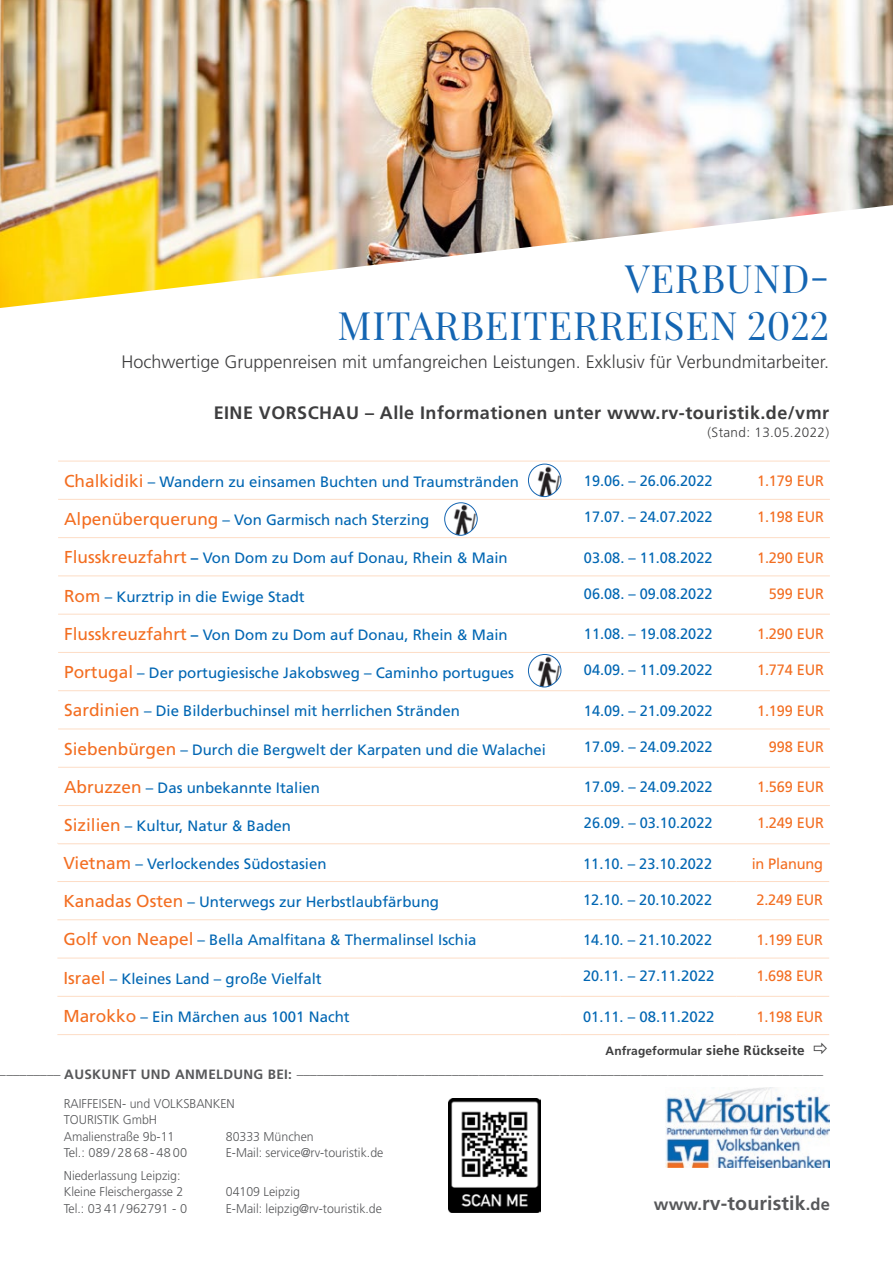
<style>
.page{position:relative;width:893px;height:1263px;background:#fff}
.page>*{position:absolute;margin:0;border:0;box-sizing:border-box;transform-origin:0 0}
.HL{font:39px "Playfair Display";letter-spacing:.02em;color:#1465b2}
.HL-2{font:700 19.5px "Frutiger LT Pro";letter-spacing:.01em;color:#57585a}
.Subheadline{font:300 18px "Frutiger LT Pro";color:#3e3e3f}
.Fließtext{font:700 18px "Frutiger LT Pro";letter-spacing:.025em;color:#3e3e3f}
.ft_Route{font:15px "Frutiger LT Pro";color:#0166b3}
.ft_Route-2{font:15px "Frutiger LT Pro";letter-spacing:-.01em;color:#f36e21}
.Schrift_in_blauen_Ba{font:300 13.5px "Frutiger LT Pro";color:#57585a}
.Fließtext-2{font:300 13.5px "Frutiger LT Pro";letter-spacing:.025em;color:#3e3e3f}
.Tag_Route{font:300 12.75px/16.5px "Frutiger LT Pro";color:#57585a}
.HL-3{font:700 12px "Frutiger LT Pro";letter-spacing:.01em;color:#3e3e3f}
.s1{font-size:17.25px;color:#f36e21}
.s2{font-weight:700}
.s3{font-size:13.5px}
.s4{font-size:16.5px}
</style>
<div class="page">
<img style="left:0;top:0;width:893px;height:308px">
<img style="left:448px;top:1098px;width:93px;height:115px">
<img style="left:665px;top:1087px;width:164px;height:80px">
<svg style="left:57px;top:844px;width:772px;height:114px"></svg>
<hr style="left:57px;top:843px;width:503px;height:1px;background:#fdddc6">
<hr style="left:57px;top:881px;width:503px;height:1px;background:#fdddc6">
<hr style="left:560px;top:881px;width:176px;height:1px;background:#fdddc6">
<hr style="left:736px;top:881px;width:93px;height:1px;background:#fdddc6">
<hr style="left:57px;top:919px;width:503px;height:1px;background:#fdddc6">
<hr style="left:560px;top:919px;width:176px;height:1px;background:#fdddc6">
<hr style="left:736px;top:919px;width:93px;height:1px;background:#fdddc6">
<hr style="left:57px;top:958px;width:503px;height:1px;background:#fdddc6">
<hr style="left:560px;top:958px;width:176px;height:1px;background:#fdddc6">
<hr style="left:736px;top:958px;width:93px;height:1px;background:#fdddc6">
<hr style="left:57px;top:996px;width:503px;height:1px;background:#fdddc6">
<hr style="left:560px;top:996px;width:176px;height:1px;background:#fdddc6">
<hr style="left:736px;top:996px;width:93px;height:1px;background:#fdddc6">
<hr style="left:57px;top:1034px;width:503px;height:1px;background:#fdddc6">
<hr style="left:560px;top:1034px;width:176px;height:1px;background:#fdddc6">
<hr style="left:736px;top:1034px;width:93px;height:1px;background:#fdddc6">
<svg style="left:58px;top:463px;width:772px;height:304px"></svg>
<hr style="left:58px;top:461px;width:503px;height:1px;background:#fdddc6">
<hr style="left:561px;top:461px;width:176px;height:1px;background:#fdddc6">
<hr style="left:737px;top:461px;width:93px;height:1px;background:#fdddc6">
<hr style="left:58px;top:499px;width:503px;height:1px;background:#fdddc6">
<hr style="left:561px;top:499px;width:176px;height:1px;background:#fdddc6">
<hr style="left:737px;top:499px;width:93px;height:1px;background:#fdddc6">
<hr style="left:58px;top:537px;width:503px;height:1px;background:#fdddc6">
<hr style="left:561px;top:537px;width:176px;height:1px;background:#fdddc6">
<hr style="left:737px;top:537px;width:93px;height:1px;background:#fdddc6">
<hr style="left:58px;top:576px;width:503px;height:1px;background:#fdddc6">
<hr style="left:561px;top:576px;width:176px;height:1px;background:#fdddc6">
<hr style="left:737px;top:576px;width:93px;height:1px;background:#fdddc6">
<hr style="left:58px;top:614px;width:503px;height:1px;background:#fdddc6">
<hr style="left:561px;top:614px;width:176px;height:1px;background:#fdddc6">
<hr style="left:737px;top:614px;width:93px;height:1px;background:#fdddc6">
<hr style="left:58px;top:652px;width:503px;height:1px;background:#fdddc6">
<hr style="left:561px;top:652px;width:176px;height:1px;background:#fdddc6">
<hr style="left:737px;top:652px;width:93px;height:1px;background:#fdddc6">
<hr style="left:58px;top:690px;width:503px;height:1px;background:#fdddc6">
<hr style="left:561px;top:690px;width:176px;height:1px;background:#fdddc6">
<hr style="left:737px;top:690px;width:93px;height:1px;background:#fdddc6">
<hr style="left:58px;top:729px;width:503px;height:1px;background:#fdddc6">
<hr style="left:561px;top:729px;width:176px;height:1px;background:#fdddc6">
<hr style="left:737px;top:729px;width:93px;height:1px;background:#fdddc6">
<hr style="left:58px;top:767px;width:503px;height:1px;background:#fdddc6">
<hr style="left:561px;top:767px;width:176px;height:1px;background:#fdddc6">
<hr style="left:737px;top:767px;width:93px;height:1px;background:#fdddc6">
<hr style="left:58px;top:805px;width:503px;height:1px;background:#fdddc6">
<hr style="left:561px;top:805px;width:176px;height:1px;background:#fdddc6">
<hr style="left:737px;top:805px;width:93px;height:1px;background:#fdddc6">
<hr style="left:58px;top:843px;width:503px;height:1px;background:#fdddc6">
<hr style="left:561px;top:843px;width:176px;height:1px;background:#fdddc6">
<hr style="left:737px;top:843px;width:93px;height:1px;background:#fdddc6">
<img style="left:528px;top:464px;width:33px;height:33px;border-radius:16px">
<div style="left:528px;top:464px;width:33px;height:33px;border:1px solid #1465b2;border-radius:50%"></div>
<img style="left:445px;top:503px;width:32px;height:32px;border-radius:16px">
<div style="left:444px;top:502px;width:34px;height:34px;border:1px solid #1465b2;border-radius:50%"></div>
<img style="left:528px;top:654px;width:33px;height:33px;border-radius:16px">
<div style="left:528px;top:654px;width:33px;height:33px;border:1px solid #1465b2;border-radius:50%"></div>
<p class="HL" style="left:625px;top:248px;width:206px">VERBUND-</p>
<p class="HL" style="left:338px;top:294px;width:493px">MITARBEITERREISEN 2022</p>
<p class="Subheadline" style="left:121px;top:351px;width:709px">Hochwertige Gruppenreisen mit umfangreichen Leistungen. Exklusiv für Verbundmitarbeiter.</p>
<p class="Fließtext" style="left:214px;top:402px;width:617px">EINE VORSCHAU – Alle Informationen unter www.rv-touristik.de/vmr</p>
<p class="Fließtext-2" style="left:707px;top:424px;width:123px">(Stand: 13.05.2022)</p>
<p class="ft_Route" style="left:64px;top:473px;width:456px"><span class="s1">Chalkidiki</span> – Wandern zu einsamen Buchten und Traumstränden</p>
<p class="ft_Route" style="left:584px;top:472px;width:130px">19.06. – 26.06.2022</p>
<p class="ft_Route-2" style="left:757px;top:472px;width:68px">1.179 EUR</p>
<p class="ft_Route" style="left:64px;top:511px;width:367px"><span class="s1">Alpenüberquerung</span> – Von Garmisch nach Sterzing</p>
<p class="ft_Route" style="left:584px;top:508px;width:130px">17.07. – 24.07.2022</p>
<p class="ft_Route-2" style="left:757px;top:508px;width:68px">1.198 EUR</p>
<p class="ft_Route" style="left:64px;top:549px;width:445px"><span class="s1">Flusskreuzfahrt</span> <span class="s2">–</span> Von Dom zu Dom auf Donau, Rhein &amp; Main</p>
<p class="ft_Route" style="left:584px;top:548px;width:130px">03.08. – 11.08.2022</p>
<p class="ft_Route-2" style="left:757px;top:548px;width:68px">1.290 EUR</p>
<p class="ft_Route" style="left:64px;top:587px;width:242px"><span class="s1">Rom</span> – Kurztrip in die Ewige Stadt</p>
<p class="ft_Route" style="left:584px;top:584px;width:130px">06.08. – 09.08.2022</p>
<p class="ft_Route-2" style="left:769px;top:584px;width:56px">599 EUR</p>
<p class="ft_Route" style="left:64px;top:626px;width:445px"><span class="s1">Flusskreuzfahrt</span> <span class="s2">–</span> Von Dom zu Dom auf Donau, Rhein &amp; Main</p>
<p class="ft_Route" style="left:584px;top:625px;width:130px">11.08. – 19.08.2022</p>
<p class="ft_Route-2" style="left:757px;top:625px;width:68px">1.290 EUR</p>
<p class="ft_Route" style="left:64px;top:664px;width:451px"><span class="s1">Portugal</span> – Der portugiesische Jakobsweg – Caminho portugues</p>
<p class="ft_Route" style="left:584px;top:661px;width:130px">04.09. – 11.09.2022</p>
<p class="ft_Route-2" style="left:757px;top:661px;width:68px">1.774 EUR</p>
<p class="ft_Route" style="left:64px;top:702px;width:397px"><span class="s1">Sardinien</span> – Die Bilderbuchinsel mit herrlichen Stränden</p>
<p class="ft_Route" style="left:584px;top:701px;width:130px">14.09. – 21.09.2022</p>
<p class="ft_Route-2" style="left:757px;top:701px;width:68px">1.199 EUR</p>
<p class="ft_Route" style="left:64px;top:740px;width:483px"><span class="s1">Siebenbürgen</span> – Durch die Bergwelt der Karpaten und die Walachei</p>
<p class="ft_Route" style="left:584px;top:737px;width:130px">17.09. – 24.09.2022</p>
<p class="ft_Route-2" style="left:769px;top:737px;width:56px">998 EUR</p>
<p class="ft_Route" style="left:64px;top:779px;width:258px"><span class="s1">Abruzzen</span> – Das unbekannte Italien</p>
<p class="ft_Route" style="left:584px;top:778px;width:130px">17.09. – 24.09.2022</p>
<p class="ft_Route-2" style="left:757px;top:778px;width:68px">1.569 EUR</p>
<p class="ft_Route" style="left:64px;top:817px;width:228px"><span class="s1">Sizilien</span> – Kultur, Natur &amp; Baden</p>
<p class="ft_Route" style="left:584px;top:814px;width:130px">26.09. – 03.10.2022</p>
<p class="ft_Route-2" style="left:757px;top:814px;width:68px">1.249 EUR</p>
<p class="ft_Route" style="left:63px;top:855px;width:265px"><span class="s1">Vietnam</span> – Verlockendes Südostasien</p>
<p class="ft_Route" style="left:583px;top:854px;width:130px">11.10. – 23.10.2022</p>
<p class="ft_Route-2" style="left:752px;top:854px;width:73px">in Planung</p>
<p class="ft_Route" style="left:63px;top:893px;width:377px"><span class="s1">Kanadas Osten</span> – Unterwegs zur Herbstlaubfärbung</p>
<p class="ft_Route" style="left:583px;top:890px;width:130px">12.10. – 20.10.2022</p>
<p class="ft_Route-2" style="left:756px;top:890px;width:68px">2.249 EUR</p>
<p class="ft_Route" style="left:63px;top:931px;width:415px"><span class="s1">Golf von Neapel</span> – Bella Amalfitana &amp; Thermalinsel Ischia</p>
<p class="ft_Route" style="left:583px;top:931px;width:130px">14.10. – 21.10.2022</p>
<p class="ft_Route-2" style="left:756px;top:931px;width:68px">1.199 EUR</p>
<p class="ft_Route" style="left:63px;top:970px;width:260px"><span class="s1">Israel</span> – Kleines Land – große Vielfalt</p>
<p class="ft_Route" style="left:583px;top:967px;width:133px">20.11. – 27.11.2022</p>
<p class="ft_Route-2" style="left:756px;top:967px;width:68px">1.698 EUR</p>
<p class="ft_Route" style="left:63px;top:1008px;width:288px"><span class="s1">Marokko</span> – Ein Märchen aus 1001 Nacht</p>
<p class="ft_Route" style="left:583px;top:1007px;width:133px">01.11. – 08.11.2022</p>
<p class="ft_Route-2" style="left:756px;top:1007px;width:68px">1.198 EUR</p>
<p class="HL-3" style="left:606px;top:1044px;width:200px">Anfrageformular <span class="s3">siehe Rückseite</span></p>
<p class="Schrift_in_blauen_Ba" style="left:0;top:1067px;width:825px">––––––––– <span class="s2">AUSKUNFT UND ANMELDUNG BEI:</span> ––––––––––––––––––––––––––––––––––––––––––––––––––––––––––––––––––––––––––––––</p>
<p class="Tag_Route" style="left:64px;top:1095px;width:173px">RAIFFEISEN- und VOLKSBANKEN<br>TOURISTIK GmbH</p>
<p class="Tag_Route" style="left:64px;top:1128px;width:112px">Amalienstraße 9b-11</p>
<p class="Tag_Route" style="left:226px;top:1128px;width:89px">80333 München</p>
<p class="Tag_Route" style="left:64px;top:1145px;width:125px">Tel.: 089 / 28 68 - 48 00</p>
<p class="Tag_Route" style="left:226px;top:1145px;width:159px">E-Mail: service@rv-touristik.de</p>
<p class="Tag_Route" style="left:64px;top:1167px;width:118px">Niederlassung Leipzig:</p>
<p class="Tag_Route" style="left:64px;top:1184px;width:121px">Kleine Fleischergasse 2</p>
<p class="Tag_Route" style="left:226px;top:1184px;width:76px">04109 Leipzig</p>
<p class="Tag_Route" style="left:64px;top:1200px;width:125px">Tel.: 03 41 / 962791 - 0</p>
<p class="Tag_Route" style="left:226px;top:1200px;width:158px">E-Mail: leipzig@rv-touristik.de</p>
<p class="HL-2" style="left:654px;top:1192px;width:178px"><span class="s4">www.</span>rv-touristik<span class="s4">.de</span></p>
</div>
